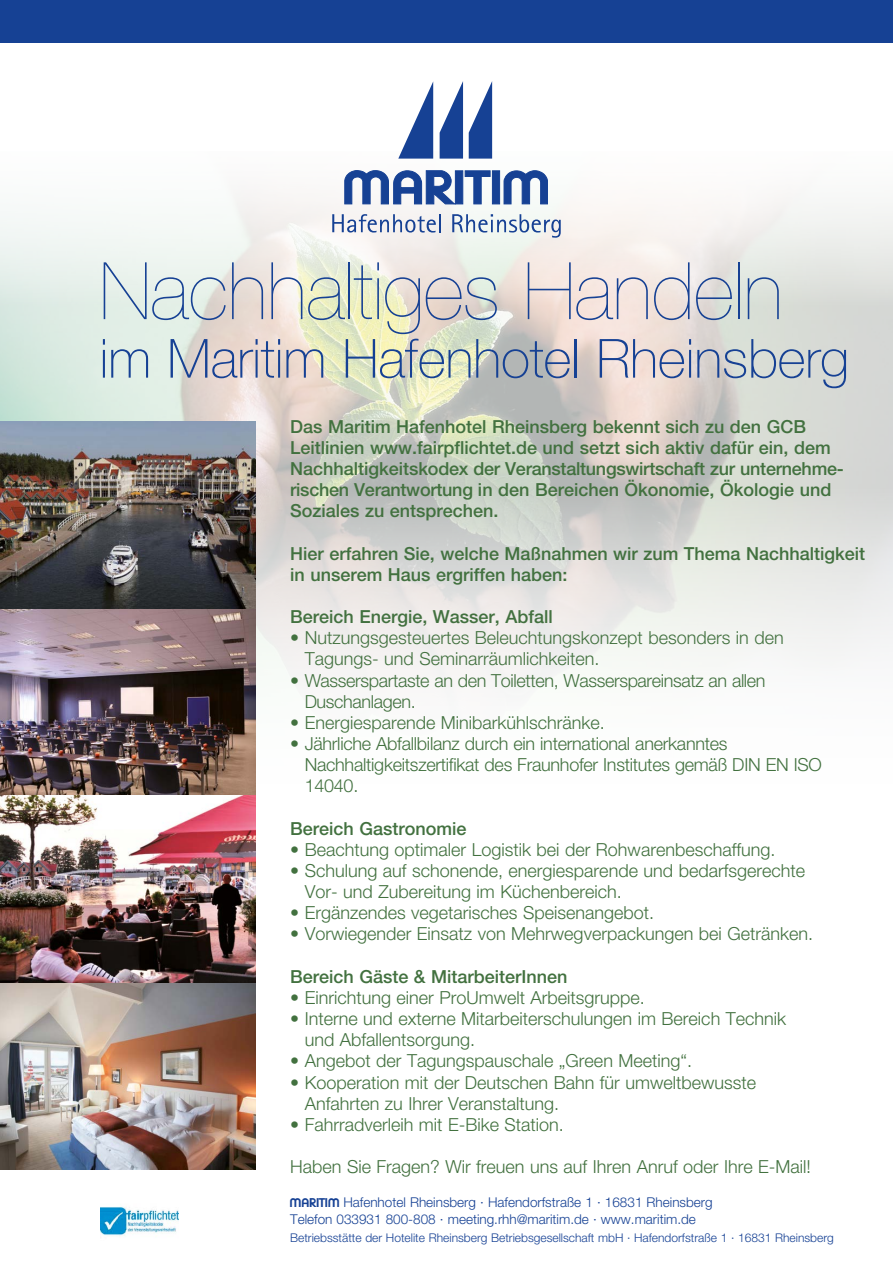
<style>
.page{position:relative;width:893px;height:1263px;background:#fff}
.page>*{position:absolute;margin:0;border:0;box-sizing:border-box;transform-origin:0 0}
.t1{font:200 79.5px "Helvetica Neue LT Pro";letter-spacing:-.005em;color:#164194}
.t2{font:100 54px "Helvetica Neue LT Pro";letter-spacing:-.005em;color:#164194}
.t3{font:300 18px/21.1px "Helvetica Neue LT Pro";color:#42713f}
.t4{font:500 18px/21.1px "Helvetica Neue LT Pro";color:#42713f}
.t5{font:300 18px/21.1px "Helvetica Neue LT Pro";letter-spacing:-.02em;color:#42713f}
.t6{font:300 13.5px/16.2px "Helvetica Neue LT Pro";color:#164194}
.t7{font:300 12px "Helvetica Neue LT Pro";color:#164194}
.s1{font-family:"Maritim Plain";font-weight:400}
</style>
<div class="page">
<img style="left:0;top:151px;width:893px;height:654px">
<img style="left:0;top:421px;width:255px;height:748px">
<div style="left:0;top:0;width:893px;height:43px;background:#164194"></div>
<svg style="left:398px;top:82px;width:35px;height:77px"></svg>
<svg style="left:440px;top:81px;width:23px;height:78px"></svg>
<svg style="left:469px;top:81px;width:23px;height:78px"></svg>
<svg style="left:344px;top:170px;width:204px;height:35px"></svg>
<svg style="left:332px;top:214px;width:109px;height:19px"></svg>
<svg style="left:452px;top:214px;width:109px;height:24px"></svg>
<img style="left:100px;top:1206px;width:78px;height:30px">
<h1 class="t1" style="left:99px;top:245px;width:685px">Nachhaltiges Handeln</h1>
<h2 class="t2" style="left:99px;top:326px;width:751px">im Maritim Hafenhotel Rheinsberg</h2>
<p class="t4" style="left:290px;top:416px;width:555px">Das Maritim Hafenhotel Rheinsberg bekennt sich zu den GCB Leitlinien www.fairpflichtet.de und setzt sich aktiv dafür ein, dem Nachhaltigkeitskodex der Veranstaltungswirtschaft zur unternehme&shy;rischen Verantwortung in den Bereichen Ökonomie, Ökologie und Soziales zu entsprechen.</p>
<p class="t4" style="left:290px;top:542px;width:576px">Hier erfahren Sie, welche Maßnahmen wir zum Thema Nachhaltigkeit in unserem Haus ergriffen haben:</p>
<p class="t4" style="left:290px;top:606px;width:264px">Bereich Energie, Wasser, Abfall</p>
<p class="t3" style="left:305px;top:627px;width:481px;text-indent:-15px">• Nutzungsgesteuertes Beleuchtungskonzept besonders in den<br>Tagungs- und Seminarräumlichkeiten.</p>
<p class="t5" style="left:305px;top:669px;width:462px;text-indent:-15px">• Wasserspartaste an den Toiletten, Wasserspareinsatz an allen<br>Duschanlagen.</p>
<p class="t3" style="left:290px;top:711px;width:316px">• Energiesparende Minibarkühlschränke.</p>
<p class="t3" style="left:305px;top:733px;width:519px;text-indent:-15px">• Jährliche Abfallbilanz durch ein international anerkanntes<br>Nachhaltigkeitszertifikat des Fraunhofer Institutes gemäß DIN EN ISO<br>14040.</p>
<p class="t4" style="left:290px;top:817px;width:178px">Bereich Gastronomie</p>
<p class="t3" style="left:290px;top:838px;width:487px">• Beachtung optimaler Logistik bei der Rohwarenbeschaffung.</p>
<p class="t3" style="left:305px;top:860px;width:502px;text-indent:-15px">• Schulung auf schonende, energiesparende und bedarfsgerechte<br>Vor- und Zubereitung im Küchenbereich.</p>
<p class="t3" style="left:290px;top:902px;width:365px">• Ergänzendes vegetarisches Speisenangebot.</p>
<p class="t3" style="left:290px;top:923px;width:524px">• Vorwiegender Einsatz von Mehrwegverpackungen bei Getränken.</p>
<p class="t4" style="left:290px;top:965px;width:279px">Bereich Gäste &amp; MitarbeiterInnen</p>
<p class="t3" style="left:290px;top:986px;width:356px">• Einrichtung einer ProUmwelt Arbeitsgruppe.</p>
<p class="t3" style="left:305px;top:1008px;width:483px;text-indent:-15px">• Interne und externe Mitarbeiterschulungen im Bereich Technik und Abfallentsorgung.</p>
<p class="t3" style="left:290px;top:1050px;width:403px">• Angebot der Tagungspauschale „Green Meeting“.</p>
<p class="t3" style="left:305px;top:1071px;width:453px;text-indent:-15px">• Kooperation mit der Deutschen Bahn für umweltbewusste<br>Anfahrten zu Ihrer Veranstaltung.</p>
<p class="t3" style="left:290px;top:1113px;width:275px">• Fahrradverleih mit E-Bike Station.</p>
<p class="t3" style="left:290px;top:1156px;width:522px">Haben Sie Fragen? Wir freuen uns auf Ihren Anruf oder Ihre E-Mail!</p>
<p class="t6" style="left:290px;top:1194px;width:424px"><span class="s1">M</span> Hafenhotel Rheinsberg · Hafendorfstraße 1 · 16831 Rheinsberg<br>Telefon 033931 800-808 · meeting.rhh@maritim.de · www.maritim.de</p>
<p class="t7" style="left:290px;top:1230px;width:545px">Betriebsstätte der Hotelite Rheinsberg Betriebsgesellschaft mbH · Hafendorfstraße 1 · 16831 Rheinsberg</p>
</div>
